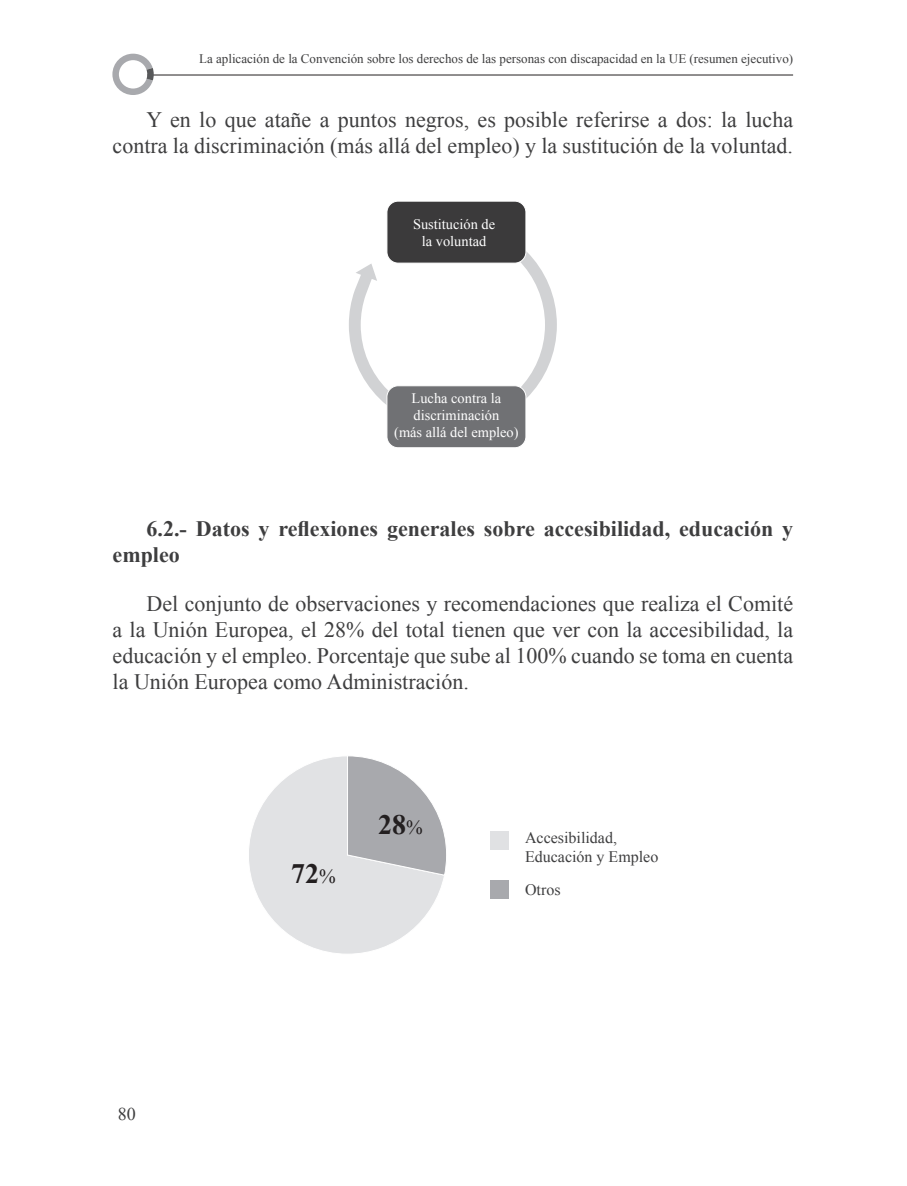
<style>
.page{position:relative;width:907px;height:1186px;background:#fff}
.page>*{position:absolute;margin:0;border:0;box-sizing:border-box;transform-origin:0 0}
.t1{font:700 28px "Times New Roman";color:#231f20}
.t2{font:22px/26px "Times New Roman";color:#3e3e3f;text-align:right}
.t3{font:700 22px/26px "Times New Roman";color:#3e3e3f}
.t4{font:18px "Times New Roman";color:#3e3e3f}
.t5{font:16px/19.2px "Times New Roman";color:#3e3e3f}
.t6{font:14.4px/17.2px "Times New Roman";color:#fff;text-align:center}
.t7{font:13px "Times New Roman";color:#3e3e3f}
.s1{font-weight:400;font-size:20px}
</style>
<div class="page">
<hr style="left:147px;top:74px;width:646px;height:1px;background:#231f20">
<svg style="left:112px;top:54px;width:42px;height:41px"></svg>
<svg style="left:349px;top:251px;width:208px;height:153px"></svg>
<div style="left:387px;top:385px;width:139px;height:62px;background:#707174;border-radius:11px"></div>
<div style="left:386px;top:385px;width:140px;height:63px;border:1px solid #fff;border-radius:11px"></div>
<div style="left:387px;top:201px;width:139px;height:62px;background:#3b3a3b;border-radius:11px"></div>
<div style="left:386px;top:201px;width:140px;height:62px;border:1px solid #fff;border-radius:11px"></div>
<svg style="left:249px;top:756px;width:197px;height:198px"></svg>
<div style="left:490px;top:831px;width:19px;height:18px;background:#e0e1e3"></div>
<div style="left:490px;top:880px;width:19px;height:18px;background:#a8a9ad"></div>
<p class="t7" style="left:199px;top:50px;width:595px">La aplicación de la Convención sobre los derechos de las personas con discapacidad en la UE (resumen ejecutivo)</p>
<p class="t2" style="left:113px;top:106px;width:682px">Y en lo que atañe a puntos negros, es posible referirse a dos: la lucha contra la discriminación (más allá del empleo) y la sustitución de la voluntad.</p>
<p class="t6" style="left:413px;top:215px;width:84px">Sustitución de la voluntad</p>
<p class="t6" style="left:394px;top:389px;width:126px">Lucha contra la discriminación<br>(más allá del empleo)</p>
<p class="t3" style="left:113px;top:515px;width:682px;text-indent:34px">6.2.- Datos y reflexiones generales sobre accesibilidad, educación y empleo</p>
<p class="t2" style="left:113px;top:590px;width:682px;text-align:justify;text-indent:34px">Del conjunto de observaciones y recomendaciones que realiza el Comité a la Unión Europea, el 28% del total tienen que ver con la accesibilidad, la educación y el empleo. Porcentaje que sube al 100% cuando se toma en cuenta la Unión Europea como Administración.</p>
<p class="t4" style="left:118px;top:1101px;width:19px">80</p>
<p class="t1" style="left:291px;top:854px;width:46px">72<span class="s1">%</span></p>
<p class="t1" style="left:378px;top:805px;width:46px">28<span class="s1">%</span></p>
<p class="t5" style="left:525px;top:827px;width:135px">Accesibilidad,<br>Educación y Empleo</p>
<p class="t5" style="left:525px;top:879px;width:37px">Otros</p>
</div>
